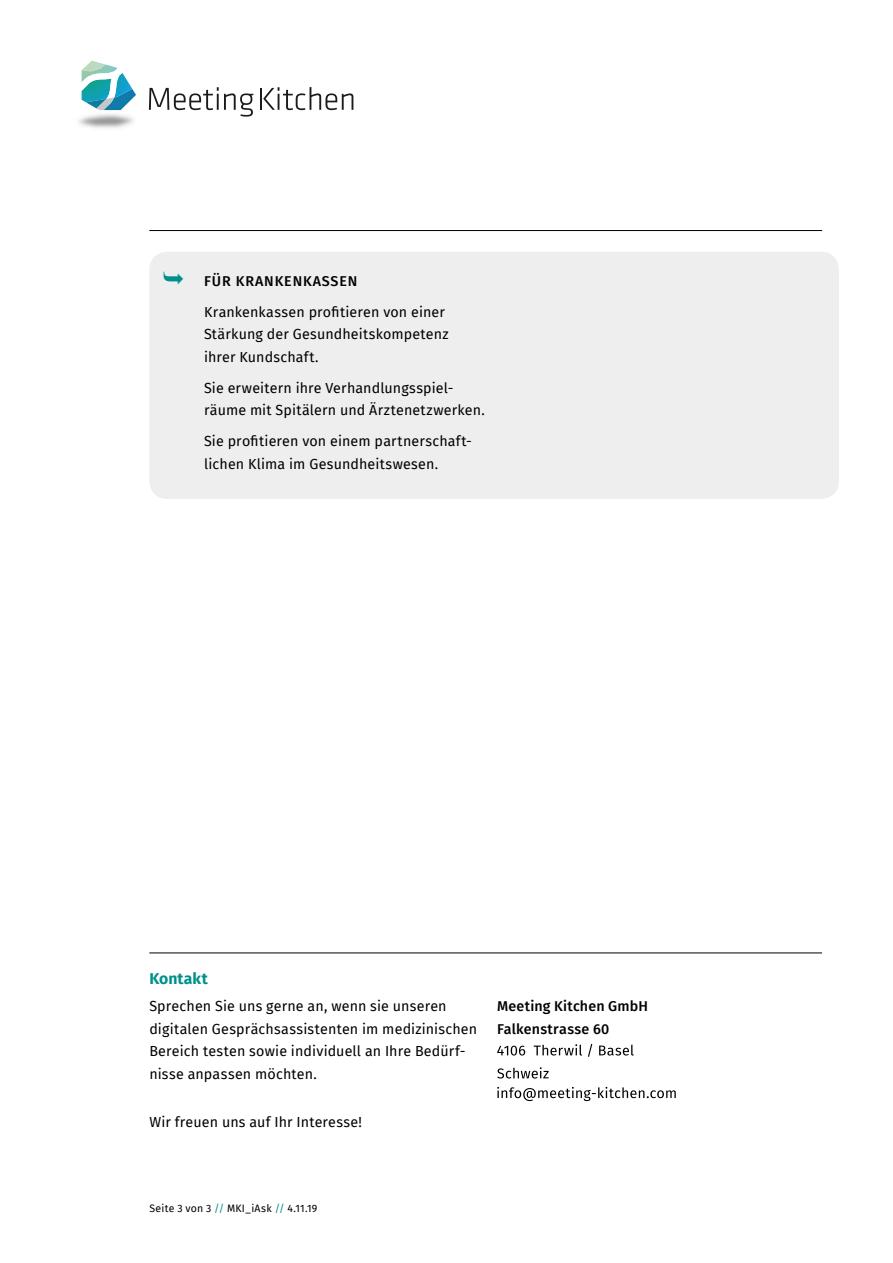
<style>
.page{position:relative;width:893px;height:1263px;background:#fff}
.page>*{position:absolute;margin:0;border:0;box-sizing:border-box;transform-origin:0 0}
.t1{font:700 15.75px "Fira Sans";letter-spacing:.005em;color:#00908b}
.t2{font:14.25px/22.5px "Fira Sans";letter-spacing:.01em;color:#000}
.t3{font:500 14.25px/22.5px "Fira Sans";letter-spacing:.02em;color:#000}
.t4{font:500 14.25px "Fira Sans";letter-spacing:.06em;color:#000}
.t5{font:10.5px "Fira Sans";letter-spacing:.025em;color:#000}
.s1{color:#00908b}
</style>
<div class="page">
<div style="left:149px;top:252px;width:690px;height:247px;background:#eee;border-radius:18px"></div>
<svg style="left:82px;top:61px;width:54px;height:49px"></svg>
<svg style="left:149px;top:87px;width:104px;height:30px"></svg>
<svg style="left:261px;top:87px;width:92px;height:23px"></svg>
<hr style="left:149px;top:230px;width:673px;height:1px;background:#000">
<svg style="left:497px;top:1044px;width:137px;height:13px"></svg>
<svg style="left:497px;top:1067px;width:52px;height:11px"></svg>
<svg style="left:497px;top:1087px;width:179px;height:14px"></svg>
<hr style="left:149px;top:952px;width:673px;height:1px;background:#000">
<p class="t4" style="left:204px;top:269px;width:155px">FÜR KRANKENKASSEN</p>
<p class="t2" style="left:204px;top:300px;width:246px">Krankenkassen profitieren von einer<br>Stärkung der Gesundheitskompetenz ihrer Kundschaft.</p>
<p class="t2" style="left:204px;top:376px;width:282px">Sie erweitern ihre Verhandlungsspiel&shy;räume mit Spitälern und Ärztenetzwerken.</p>
<p class="t2" style="left:204px;top:430px;width:269px">Sie profitieren von einem partnerschaft&shy;lichen Klima im Gesundheitswesen.</p>
<p class="t1" style="left:149px;top:965px;width:60px">Kontakt</p>
<p class="t2" style="left:149px;top:994px;width:329px">Sprechen Sie uns gerne an, wenn sie unseren digitalen Gesprächsassistenten im medizinischen Bereich testen sowie individuell an Ihre Bedürf&shy;nisse anpassen möchten.</p>
<p class="t2" style="left:149px;top:1110px;width:214px">Wir freuen uns auf Ihr Interesse!</p>
<p class="t3" style="left:497px;top:994px;width:152px">Meeting Kitchen GmbH<br>Falkenstrasse 60</p>
<p class="t5" style="left:149px;top:1200px;width:170px">Seite 3 von 3 <span class="s1">//</span> MKI_iAsk <span class="s1">//</span> 4.11.19</p>
</div>
